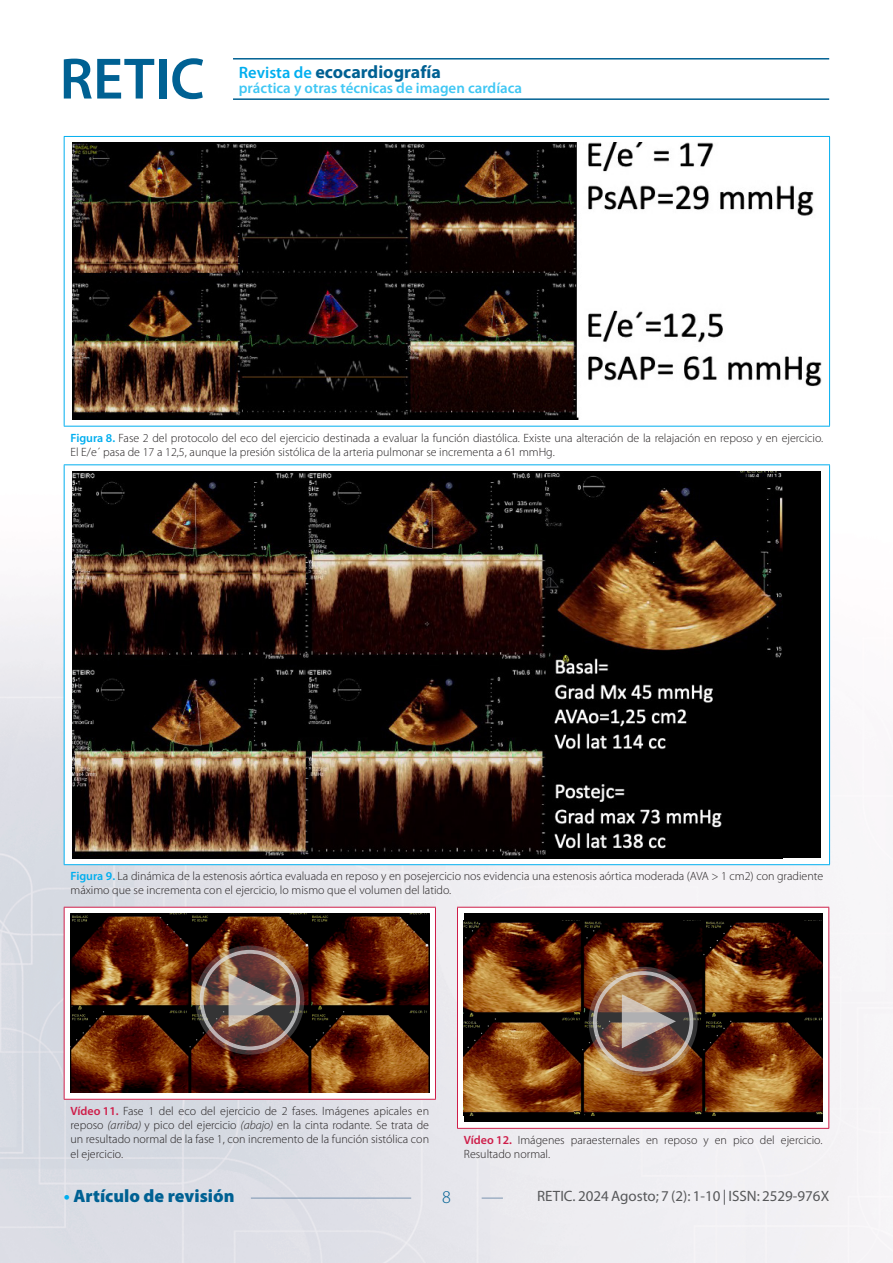
<style>
.page{position:relative;width:893px;height:1263px;background:#fff}
.page>*{position:absolute;margin:0;border:0;box-sizing:border-box;transform-origin:0 0}
.t1{font:700 18px "Myriad Pro";color:#006193}
.t2{font:900 18px "Myriad Pro";color:#006193}
.t3{font:300 18px "Myriad Pro";color:#006193}
.t4{font:15px "Myriad Pro";color:#57585a}
.t5{font:600 15px "Myriad Pro";color:#40c7f4}
.Pies_video{font:300 12px/14.4px "Myriad Pro";color:#231f20}
.s1{font-weight:600;font-size:16.5px;color:#00aeef}
.s2{font-weight:600;color:#00aeef}
.s3{font-weight:600;color:#ce1d49}
.s4{font-style:italic}
.s5{font-weight:700;color:#00aeef}
</style>
<div class="page">
<img style="left:0;top:58px;width:893px;height:1205px">
<hr style="left:233px;top:58px;width:596px;height:2px;background:#006193">
<hr style="left:233px;top:98px;width:596px;height:2px;background:#006193">
<svg style="left:64px;top:59px;width:90px;height:40px"></svg>
<div style="left:159px;top:59px;width:7px;height:40px;background:#006193"></div>
<svg style="left:172px;top:58px;width:31px;height:41px"></svg>
<hr style="left:251px;top:1198px;width:160px;height:1px;background:#7a94b0">
<svg style="left:482px;top:1198px;width:21px;height:1px"></svg>
<div style="left:64px;top:907px;width:371px;height:192px;background:#fff"></div>
<hr style="left:64px;top:907px;width:372px;height:1px;background:#ce1d49">
<hr style="left:64px;top:907px;width:1px;height:192px;background:#ce1d49">
<hr style="left:435px;top:907px;width:1px;height:192px;background:#ce1d49">
<hr style="left:64px;top:1099px;width:372px;height:1px;background:#ce1d49">
<img style="left:71px;top:913px;width:358px;height:180px">
<div style="left:457px;top:907px;width:372px;height:221px;background:#fff"></div>
<hr style="left:457px;top:907px;width:372px;height:1px;background:#ce1d49">
<hr style="left:457px;top:907px;width:1px;height:221px;background:#ce1d49">
<hr style="left:828px;top:907px;width:1px;height:221px;background:#ce1d49">
<hr style="left:457px;top:1128px;width:372px;height:1px;background:#ce1d49">
<div style="left:464px;top:913px;width:358px;height:209px;background:#000"></div>
<img style="left:464px;top:920px;width:358px;height:195px">
<div style="left:64px;top:465px;width:766px;height:400px;background:#fff"></div>
<hr style="left:64px;top:464px;width:766px;height:1px;background:#00aeef">
<hr style="left:64px;top:465px;width:1px;height:399px;background:#00aeef">
<hr style="left:829px;top:465px;width:1px;height:399px;background:#00aeef">
<hr style="left:64px;top:864px;width:766px;height:1px;background:#00aeef">
<div style="left:73px;top:471px;width:748px;height:387px;background:#000"></div>
<img style="left:73px;top:471px;width:710px;height:385px">
<div style="left:64px;top:136px;width:766px;height:290px;background:#fff"></div>
<hr style="left:64px;top:136px;width:766px;height:1px;background:#00aeef">
<hr style="left:64px;top:137px;width:1px;height:289px;background:#00aeef">
<hr style="left:829px;top:137px;width:1px;height:289px;background:#00aeef">
<hr style="left:64px;top:426px;width:766px;height:1px;background:#00aeef">
<img style="left:73px;top:143px;width:748px;height:277px">
<img style="left:195px;top:945px;width:109px;height:109px">
<img style="left:589px;top:967px;width:109px;height:109px">
<h1 class="t1" style="left:239px;top:60px;width:204px"><span class="s1">Revista de</span> ecocardiografía</h1>
<p class="t5" style="left:239px;top:78px;width:285px">práctica y otras técnicas de imagen cardíaca</p>
<p class="Pies_video" style="left:71px;top:431px;width:754px"><span class="s2">Figura 8.</span> Fase 2 del protocolo del eco del ejercicio destinada a evaluar la función diastólica. Existe una alteración de la relajación en reposo y en ejercicio.<br>El E/e´ pasa de 17 a 12,5, aunque la presión sistólica de la arteria pulmonar se incrementa a 61 mmHg.</p>
<p class="Pies_video" style="left:71px;top:869px;width:754px"><span class="s2">Figura 9.</span> La dinámica de la estenosis aórtica evaluada en reposo y en posejercicio nos evidencia una estenosis aórtica moderada (AVA &gt; 1 cm2) con gradiente máximo que se incrementa con el ejercicio, lo mismo que el volumen del latido.</p>
<p class="Pies_video" style="left:71px;top:1104px;width:360px;text-align:justify"><span class="s3">Vídeo 11.</span> Fase 1 del eco del ejercicio de 2 fases. Imágenes apicales en reposo <span class="s4">(arriba)</span> y pico del ejercicio <span class="s4">(abajo)</span> en la cinta rodante. Se trata de un resultado normal de la fase 1, con incremento de la función sistólica con el ejercicio.</p>
<p class="Pies_video" style="left:464px;top:1133px;width:360px"><span class="s3">Vídeo 12.</span> Imágenes paraesternales en reposo y en pico del ejercicio.<br>Resultado normal.</p>
<h1 class="t2" style="left:64px;top:1186px;width:172px"><span class="s5">•</span> Artículo de revisión</h1>
<h1 class="t3" style="left:442px;top:1187px;width:10px">8</h1>
<p class="t4" style="left:537px;top:1187px;width:293px">RETIC. 2024 Agosto; 7 (2): 1-10 | ISSN: 2529-976X</p>
</div>
